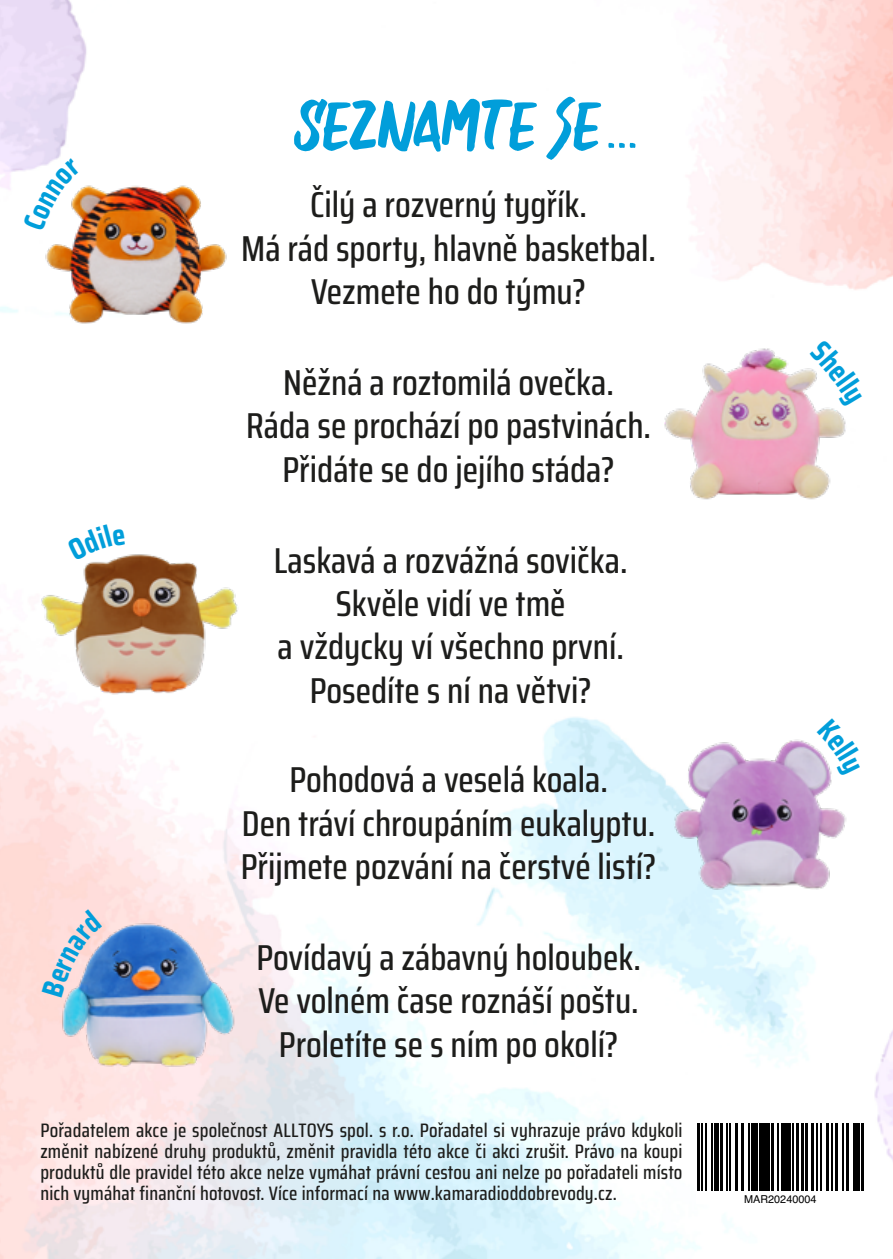
<style>
.page{position:relative;width:893px;height:1259px;background:#fff}
.page>*{position:absolute;margin:0;border:0;box-sizing:border-box;transform-origin:0 0}
.t1{font:54px "Rosheila";letter-spacing:.005em;color:#019eda}
.t2{font:500 36px/43.2px "Saira Condensed";color:#1d1d1b;text-align:center}
.t3{font:500 19.5px/21px "Saira Condensed";letter-spacing:.01em;color:#1d1d1b;text-align:justify}
.t4{font:10.8px "Helvetica";color:#000}
</style>
<div class="page">
<svg style="left:608px;top:143px;width:27px;height:5px"></svg>
<img style="left:7px;top:554px;width:232px;height:195px">
<img style="left:14px;top:857px;width:243px;height:243px">
<img style="left:664px;top:348px;width:182px;height:152px">
<img style="left:6px;top:135px;width:221px;height:189px">
<img style="left:630px;top:739px;width:217px;height:202px">
<svg style="left:699px;top:1123px;width:159px;height:68px"></svg>
<hr style="left:697px;top:1123px;width:2px;height:68px;background:#000">
<hr style="left:701px;top:1123px;width:1px;height:68px;background:#000">
<hr style="left:705px;top:1123px;width:1px;height:68px;background:#000">
<hr style="left:712px;top:1123px;width:1px;height:68px;background:#000">
<hr style="left:714px;top:1123px;width:4px;height:68px;background:#000">
<hr style="left:720px;top:1123px;width:3px;height:68px;background:#000">
<hr style="left:727px;top:1123px;width:1px;height:68px;background:#000">
<hr style="left:729px;top:1123px;width:2px;height:68px;background:#000">
<hr style="left:735px;top:1123px;width:2px;height:68px;background:#000">
<hr style="left:742px;top:1123px;width:2px;height:68px;background:#000">
<hr style="left:748px;top:1123px;width:2px;height:68px;background:#000">
<hr style="left:751px;top:1123px;width:4px;height:68px;background:#000">
<hr style="left:756px;top:1123px;width:2px;height:68px;background:#000">
<hr style="left:759px;top:1123px;width:4px;height:68px;background:#000">
<div style="left:765px;top:1123px;width:5px;height:68px;background:#000"></div>
<hr style="left:771px;top:1123px;width:3px;height:68px;background:#000">
<hr style="left:777px;top:1123px;width:1px;height:68px;background:#000">
<hr style="left:781px;top:1123px;width:4px;height:68px;background:#000">
<hr style="left:786px;top:1123px;width:4px;height:68px;background:#000">
<hr style="left:792px;top:1123px;width:1px;height:68px;background:#000">
<hr style="left:796px;top:1123px;width:3px;height:68px;background:#000">
<hr style="left:801px;top:1123px;width:3px;height:68px;background:#000">
<hr style="left:805px;top:1123px;width:3px;height:68px;background:#000">
<hr style="left:811px;top:1123px;width:3px;height:68px;background:#000">
<hr style="left:816px;top:1123px;width:2px;height:68px;background:#000">
<hr style="left:820px;top:1123px;width:2px;height:68px;background:#000">
<hr style="left:826px;top:1123px;width:2px;height:68px;background:#000">
<hr style="left:831px;top:1123px;width:2px;height:68px;background:#000">
<hr style="left:835px;top:1123px;width:3px;height:68px;background:#000">
<hr style="left:842px;top:1123px;width:1px;height:68px;background:#000">
<hr style="left:846px;top:1123px;width:3px;height:68px;background:#000">
<hr style="left:853px;top:1123px;width:4px;height:68px;background:#000">
<hr style="left:858px;top:1123px;width:2px;height:68px;background:#000">
<hr style="left:861px;top:1123px;width:3px;height:68px;background:#000">
<svg style="left:42px;top:909px;width:60px;height:88px;background:#dfcdd5"></svg>
<svg style="left:67px;top:554px;width:58px;height:6px"></svg>
<svg style="left:817px;top:739px;width:30px;height:37px"></svg>
<svg style="left:809px;top:348px;width:37px;height:59px"></svg>
<svg style="left:23px;top:158px;width:58px;height:73px"></svg>
<h1 class="t1" style="left:294px;top:91px;width:307px">SEZNAMTE SE</h1>
<p class="t2" style="left:241px;top:183px;width:416px">Čilý a rozverný tygřík.<br>Má rád sporty, hlavně basketbal.<br>Vezmete ho do týmu?</p>
<p class="t2" style="left:246px;top:360px;width:406px">Něžná a roztomilá ovečka.<br>Ráda se prochází po pastvinách.<br>Přidáte se do jejího stáda?</p>
<p class="t2" style="left:274px;top:538px;width:355px">Laskavá a rozvážná sovička.<br>Skvěle vidí ve tmě<br>a vždycky ví všechno první.<br>Posedíte s ní na větvi?</p>
<p class="t2" style="left:241px;top:757px;width:417px">Pohodová a veselá koala.<br>Den tráví chroupáním eukalyptu.<br>Přijmete pozvání na čerstvé listí?</p>
<p class="t2" style="left:256px;top:935px;width:386px">Povídavý a zábavný holoubek.<br>Ve volném čase roznáší poštu.<br>Proletíte se s ním po okolí?</p>
<p class="t3" style="left:40px;top:1119px;width:644px">Pořadatelem akce je společnost ALLTOYS spol. s r.o. Pořadatel si vyhrazuje právo kdykoli změnit nabízené druhy produktů, změnit pravidla této akce či akci zrušit. Právo na koupi produktů dle pravidel této akce nelze vymáhat právní cestou ani nelze po pořadateli místo nich vymáhat finanční hotovost. Více informací na www.kamaradioddobrevody.cz.</p>
<p class="t4" style="left:744px;top:1190px;width:74px">MAR20240004</p>
</div>
